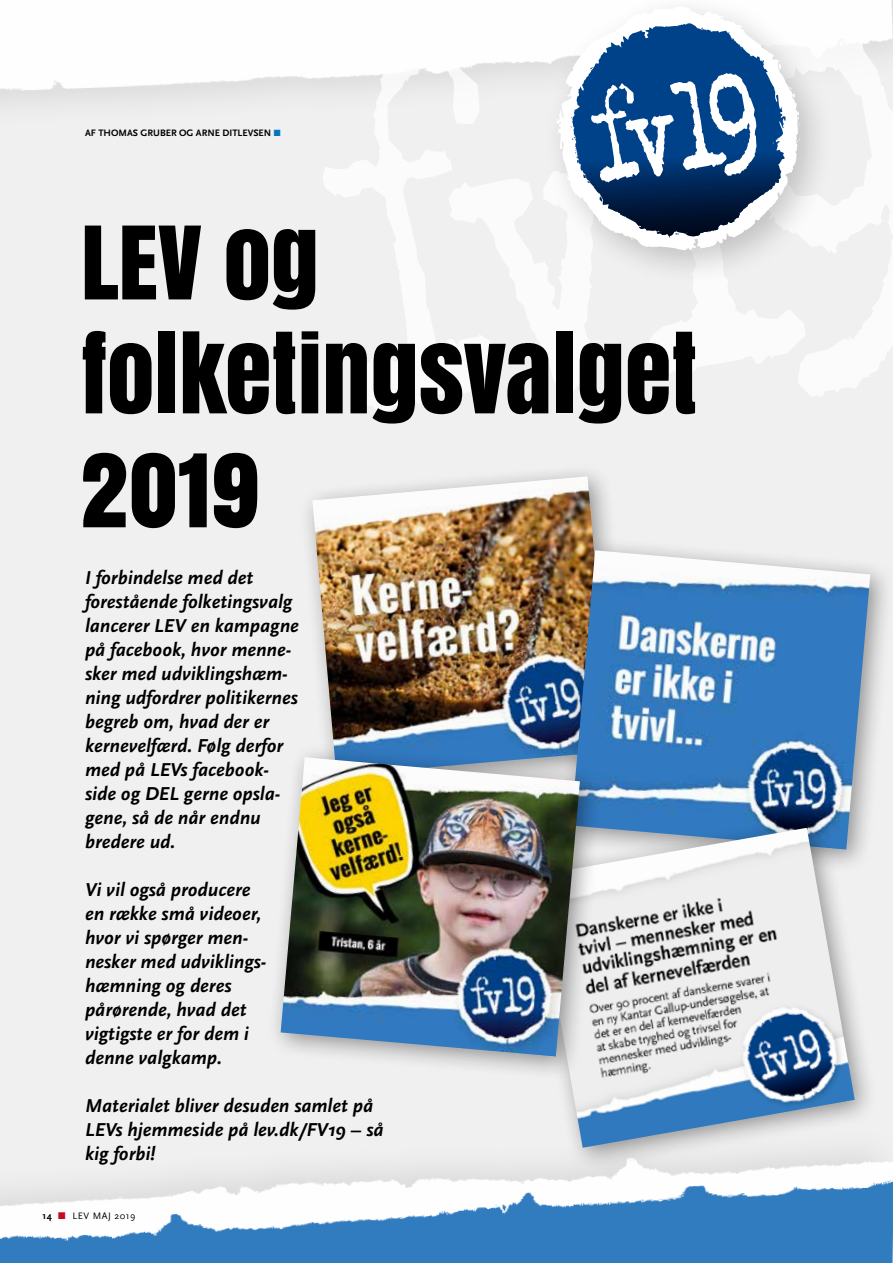
<style>
.page{position:relative;width:893px;height:1263px;background:#f0f0f0}
.page>*{position:absolute;margin:0;border:0;box-sizing:border-box;transform-origin:0 0}
.t1{font:94.95px/113.9px "Anton";color:#000}
.t2{font:italic 700 19.5px/24px "Scala Sans";color:#000}
.t3{font:700 9.75px "Scala Sans";color:#000}
.t4{font:9.75px "Scala Sans";letter-spacing:.05em;color:#000}
.s1{color:#0078bf}
.s2{font-weight:700}
.s3{color:#c80a21}
</style>
<div class="page">
<img style="left:0;top:0;width:893px;height:98px">
<svg style="left:322px;top:49px;width:269px;height:364px"></svg>
<svg style="left:646px;top:19px;width:247px;height:377px"></svg>
<div style="left:541px;top:0;width:295px;height:287px;background:#000;opacity:.2"></div>
<svg style="left:555px;top:7px;width:245px;height:243px;fill:#fafafa"></svg>
<svg style="left:571px;top:23px;width:215px;height:214px"></svg>
<svg style="left:571px;top:67px;width:185px;height:116px"></svg>
<img style="left:0;top:1167px;width:893px;height:96px">
<img style="left:312px;top:476px;width:297px;height:267px">
<div style="left:557px;top:536px;width:336px;height:338px;background:#000;opacity:.4"></div>
<img style="left:571px;top:550px;width:299px;height:264px">
<div style="left:521px;top:814px;width:357px;height:357px;background:#000;opacity:.4"></div>
<img style="left:535px;top:828px;width:320px;height:320px">
<div style="left:267px;top:743px;width:337px;height:338px;background:#000;opacity:.4"></div>
<img style="left:281px;top:757px;width:299px;height:299px">
<p class="t3" style="left:85px;top:128px;width:197px">AF THOMAS GRUBER OG ARNE DITLEVSEN <span class="s1">■</span></p>
<h1 class="t1" style="left:81px;top:202px;width:618px">LEV OG<br>FOLKETINGSVALGET<br>2019</h1>
<p class="t2" style="left:85px;top:566px;width:215px">I forbindelse med det forestående folketingsvalg lancerer LEV en kampagne på facebook, hvor menne&shy;sker med udviklingshæm&shy;ning udfordrer politikernes begreb om, hvad der er kernevelfærd. Følg derfor med på LEVs facebook&shy;side og DEL gerne opsla&shy;gene, så de når endnu bredere ud.</p>
<p class="t2" style="left:85px;top:878px;width:183px">Vi vil også producere en række små videoer, hvor vi spørger men&shy;nesker med udviklings&shy;hæmning og deres pårørende, hvad det vigtigste er for dem i denne valgkamp.</p>
<p class="t2" style="left:85px;top:1094px;width:300px">Materialet bliver desuden samlet på<br>LEVs hjemmeside på lev.dk/FV19 – så kig forbi!</p>
<p class="t4" style="left:43px;top:1211px;width:94px"><span class="s2">14</span> <span class="s3">■</span> LEV MAJ 2019</p>
</div>
